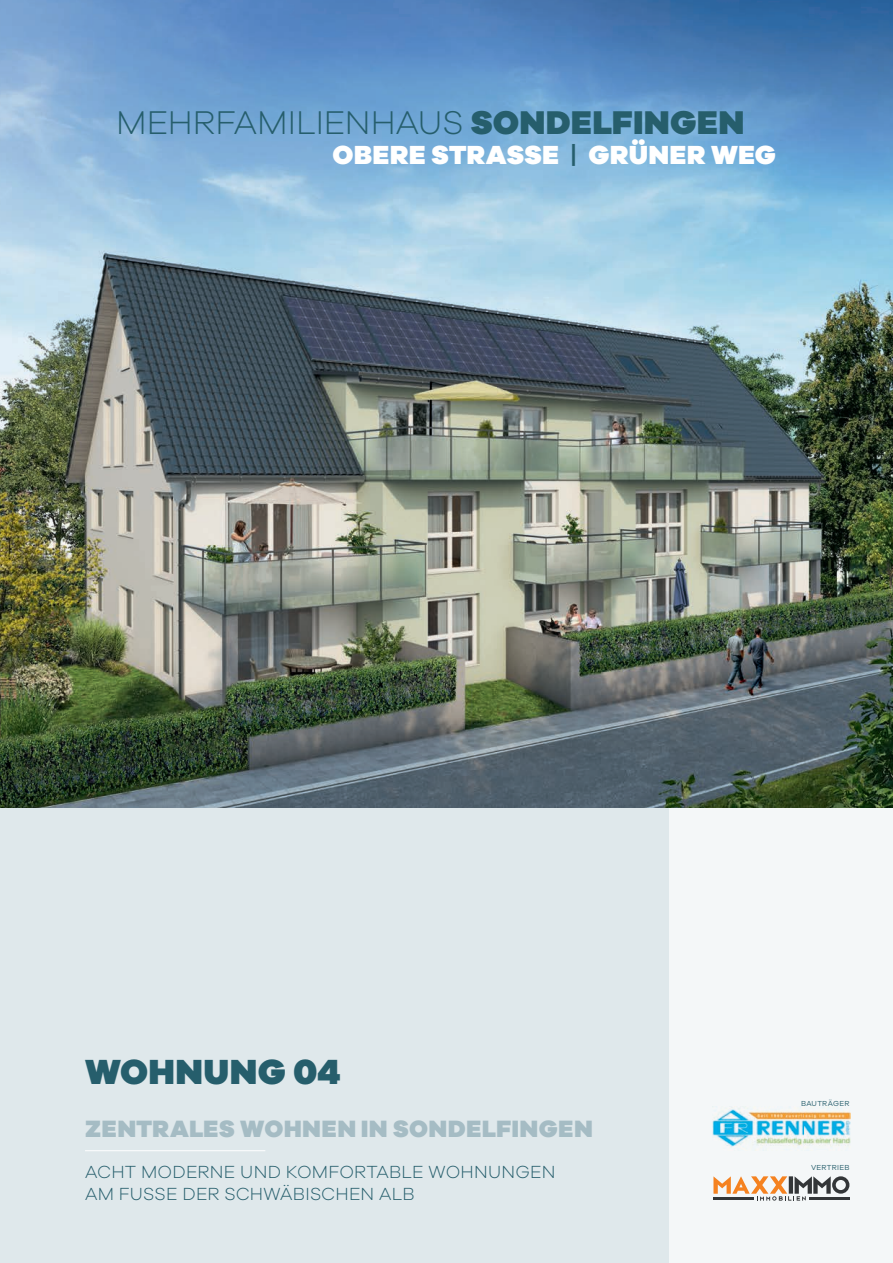
<style>
.page{position:relative;width:893px;height:1263px;background:#fff}
.page>*{position:absolute;margin:0;border:0;box-sizing:border-box;transform-origin:0 0}
.t1{font:900 36px "Galano Grotesque";letter-spacing:.015em;color:#265e6c}
.t2{font:300 33.9px "Galano Grotesque";color:#265e6c}
.t3{font:900 27px "Galano Grotesque";letter-spacing:.015em;color:#fff}
.t4{font:900 24.3px "Galano Grotesque";letter-spacing:.025em;color:#a5bcc4}
.t5{font:300 18px/21.8px "Galano Grotesque";letter-spacing:.015em;color:#265e6c}
.t6{font:7.5px "Galano Grotesque";letter-spacing:.035em;color:#265e6c}
.s1{font-weight:900}
.s2{font-weight:500;color:#265e6c}
</style>
<div class="page">
<div style="left:0;top:808px;width:223px;height:455px;background:#dfe8eb"></div>
<div style="left:223px;top:808px;width:223px;height:455px;background:#dfe8eb"></div>
<div style="left:446px;top:808px;width:224px;height:455px;background:#dfe8eb"></div>
<div style="left:670px;top:808px;width:223px;height:455px;background:#f4f7f8"></div>
<img style="left:712px;top:1106px;width:138px;height:41px">
<svg style="left:713px;top:1176px;width:136px;height:24px"></svg>
<hr style="left:713px;top:1197px;width:41px;height:3px;background:#333638">
<hr style="left:809px;top:1197px;width:40px;height:3px;background:#333638">
<hr style="left:85px;top:1150px;width:180px;height:1px;background:#fff">
<img style="left:0;top:0;width:893px;height:808px">
<h2 class="t2" style="left:116px;top:102px;width:630px">MEHRFAMILIENHAUS <span class="s1">SONDELFINGEN</span></h2>
<h3 class="t3" style="left:333px;top:137px;width:445px">OBERE STRASSE <span class="s2">|</span> GRÜNER WEG</h3>
<h1 class="t1" style="left:85px;top:1048px;width:257px">WOHNUNG 04</h1>
<h3 class="t4" style="left:85px;top:1114px;width:509px">ZENTRALES WOHNEN IN SONDELFINGEN</h3>
<p class="t5" style="left:85px;top:1160px;width:472px">ACHT MODERNE UND KOMFORTABLE WOHNUNGEN<br>AM FUSSE DER SCHWÄBISCHEN ALB</p>
<p class="t6" style="left:801px;top:1099px;width:50px">BAUTRÄGER</p>
<p class="t6" style="left:811px;top:1162px;width:40px">VERTRIEB</p>
</div>
